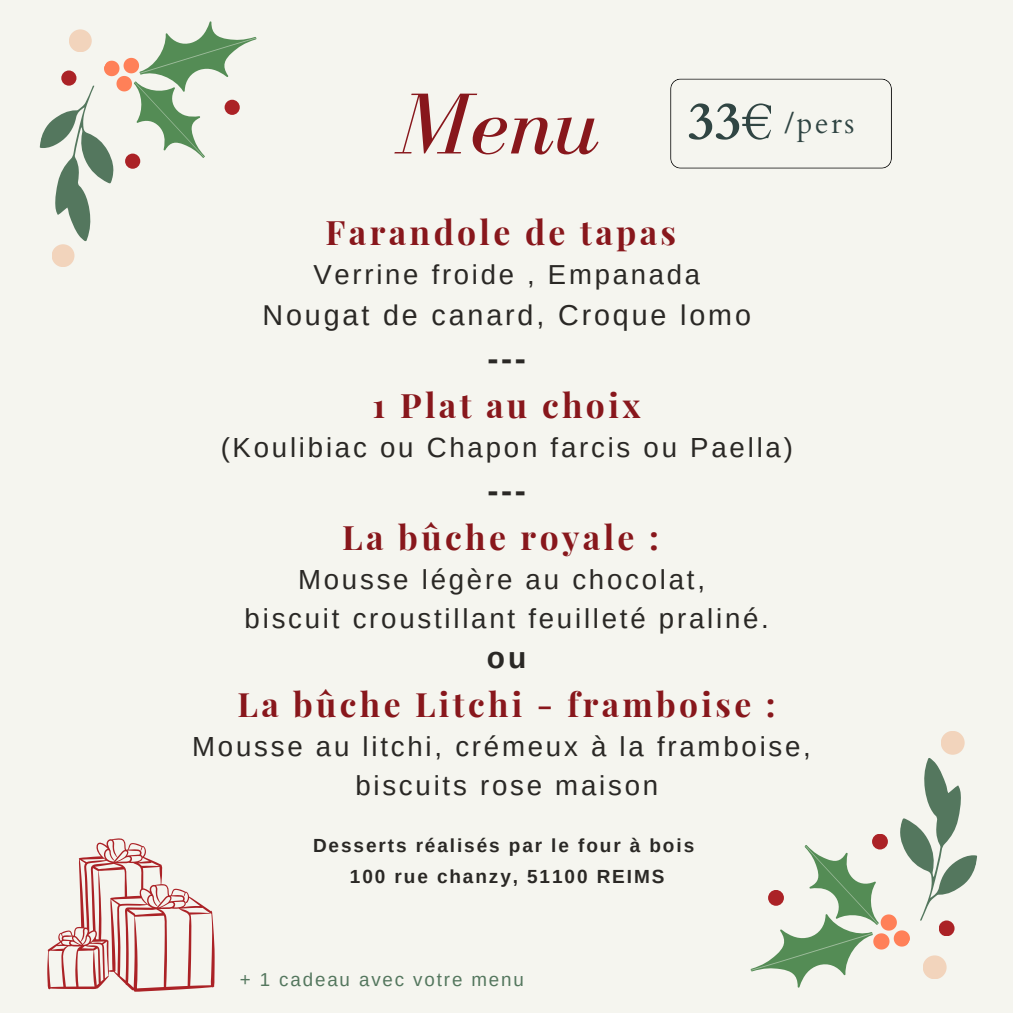
<style>
.page{position:relative;width:1013px;height:1013px;background:#fff}
.page>*{position:absolute;margin:0;border:0;box-sizing:border-box;transform-origin:0 0}
.t1{font:italic 89px "Bodoni FLF";color:#88171c}
.t2{font:700 52.62px "Cardo";color:#304543}
.t3{font:700 33.75px "Playfair Display";letter-spacing:.1em;color:#88171c}
.t4{font:700 33.62px "Playfair Display";letter-spacing:.1em;color:#88171c}
.t5{font:700 33.5px "Playfair Display";letter-spacing:.1em;color:#88171c}
.t6{font:700 32.38px "Open Sans";color:#2a2825}
.t7{font:29.88px "Cardo";color:#304543}
.t8{font:700 29.88px "Arimo";color:#2a2825}
.t9{font:28.62px "Arimo";letter-spacing:.1em;color:#2a2825}
.t10{font:27.62px/38.6px "Arimo";letter-spacing:.1em;color:#2a2825;text-align:center}
.t11{font:27.5px "Arimo";letter-spacing:.1em;color:#2a2825}
.t12{font:700 19px/31.4px "Arimo";letter-spacing:.1em;color:#2a2825;text-align:center}
.t13{font:18.75px "Arimo";letter-spacing:.1em;color:#54775e}
</style>
<div class="page">
<div style="left:0;top:0;width:1012px;height:1012px;background:#f5f5ef"></div>
<svg style="left:670px;top:79px;width:221px;height:90px"></svg>
<svg style="left:750px;top:758px;width:227px;height:230px"></svg>
<div style="left:922px;top:955px;width:24px;height:24px;background:#f2d4bc;border-radius:50%"></div>
<div style="left:872px;top:833px;width:15px;height:16px;background:#ab2226;border-radius:50%"></div>
<div style="left:938px;top:920px;width:16px;height:16px;background:#ab2226;border-radius:50%"></div>
<div style="left:940px;top:731px;width:24px;height:23px;background:#f2d4bc;border-radius:50%"></div>
<svg style="left:39px;top:21px;width:218px;height:221px"></svg>
<div style="left:69px;top:29px;width:23px;height:23px;background:#f2d4bc;border-radius:50%"></div>
<div style="left:125px;top:154px;width:15px;height:15px;background:#ab2226;border-radius:50%"></div>
<div style="left:61px;top:70px;width:15px;height:16px;background:#ab2226;border-radius:50%"></div>
<div style="left:52px;top:244px;width:22px;height:23px;background:#f2d4bc;border-radius:50%"></div>
<svg style="left:47px;top:838px;width:167px;height:153px"></svg>
<h3 class="t1" style="left:397px;top:76px;width:203px">Menu</h3>
<p class="t2" style="left:687px;top:87px;width:87px">33€</p>
<h1 class="t7" style="left:784px;top:103px;width:71px">/pers</h1>
<p class="t3" style="left:325px;top:209px;width:352px">Farandole de tapas</p>
<p class="t11" style="left:313px;top:259px;width:388px">Verrine froide , Empanada</p>
<p class="t9" style="left:262px;top:298px;width:490px">Nougat de canard, Croque lomo</p>
<p class="t6" style="left:487px;top:336px;width:39px">---</p>
<p class="t3" style="left:372px;top:381px;width:269px">1 Plat au choix</p>
<p class="t10" style="left:221px;top:428px;width:573px">(Koulibiac ou Chapon farcis ou Paella)</p>
<p class="t6" style="left:487px;top:467px;width:39px">---</p>
<p class="t4" style="left:342px;top:513px;width:318px">La bûche royale :</p>
<p class="t10" style="left:245px;top:560px;width:526px">Mousse légère au chocolat,<br>biscuit croustillant feuilleté praliné.</p>
<p class="t8" style="left:487px;top:641px;width:41px">ou</p>
<p class="t5" style="left:237px;top:680px;width:539px">La bûche Litchi - framboise :</p>
<p class="t10" style="left:192px;top:727px;width:620px">Mousse au litchi, crémeux à la framboise, biscuits rose maison</p>
<p class="t12" style="left:313px;top:829px;width:383px">Desserts réalisés par le four à bois<br>100 rue chanzy, 51100 REIMS</p>
<p class="t13" style="left:240px;top:968px;width:286px">+ 1 cadeau avec votre menu</p>
</div>
